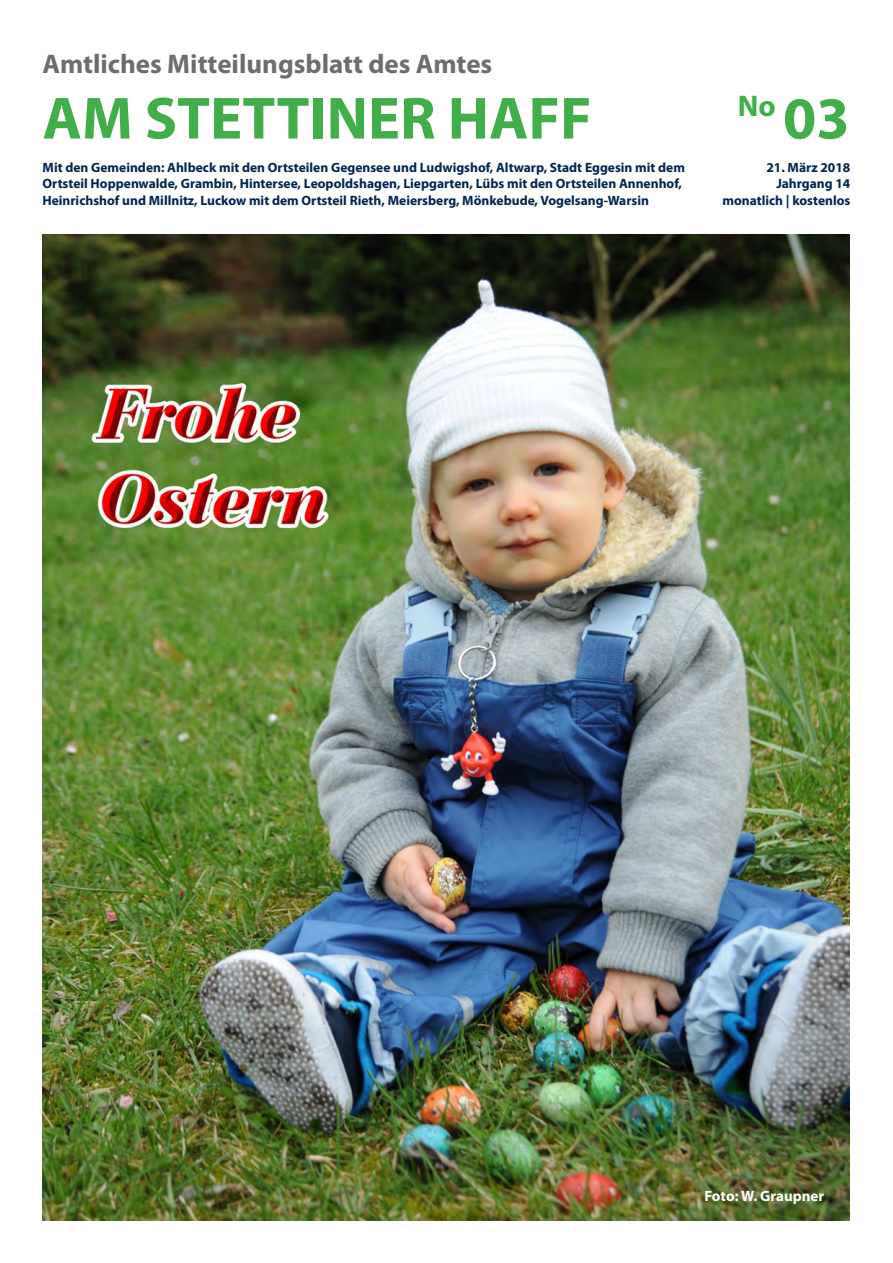
<style>
.page{position:relative;width:893px;height:1263px;background:#fff}
.page>*{position:absolute;margin:0;border:0;box-sizing:border-box;transform-origin:0 0}
.t1{font:700 60px "Myriad Pro";color:#40ae49}
.t2{font:700 30px "Myriad Pro";color:#40ae49}
.t3{font:700 27px "Myriad Pro";color:#6c6d70}
.t4{font:700 15px "Myriad Pro";color:#fff}
.t5{font:700 13.5px/16.5px "Myriad Pro";color:#002451}
</style>
<div class="page">
<img style="left:43px;top:234px;width:806px;height:986px">
<p class="t3" style="left:43px;top:46px;width:451px">Amtliches Mitteilungsblatt des Amtes</p>
<p class="t1" style="left:43px;top:79px;width:551px">AM STETTINER HAFF</p>
<p class="t1" style="left:783px;top:79px;width:68px">03</p>
<p class="t2" style="left:738px;top:86px;width:39px">No</p>
<p class="t5" style="left:43px;top:158px;width:644px">Mit den Gemeinden: Ahlbeck mit den Ortsteilen Gegensee und Ludwigshof, Altwarp, Stadt Eggesin mit dem<br>Ortsteil Hoppenwalde, Grambin, Hintersee, Leopoldshagen, Liepgarten, Lübs mit den Ortsteilen Annenhof,<br>Heinrichshof und Millnitz, Luckow mit dem Ortsteil Rieth, Meiersberg, Mönkebude, Vogelsang-Warsin</p>
<p class="t5" style="left:766px;top:158px;width:86px">21. März 2018</p>
<p class="t5" style="left:776px;top:175px;width:76px">Jahrgang 14</p>
<p class="t5" style="left:722px;top:191px;width:130px">monatlich | kostenlos</p>
<p class="t4" style="left:704px;top:1186px;width:121px">Foto: W. Graupner</p>
</div>
